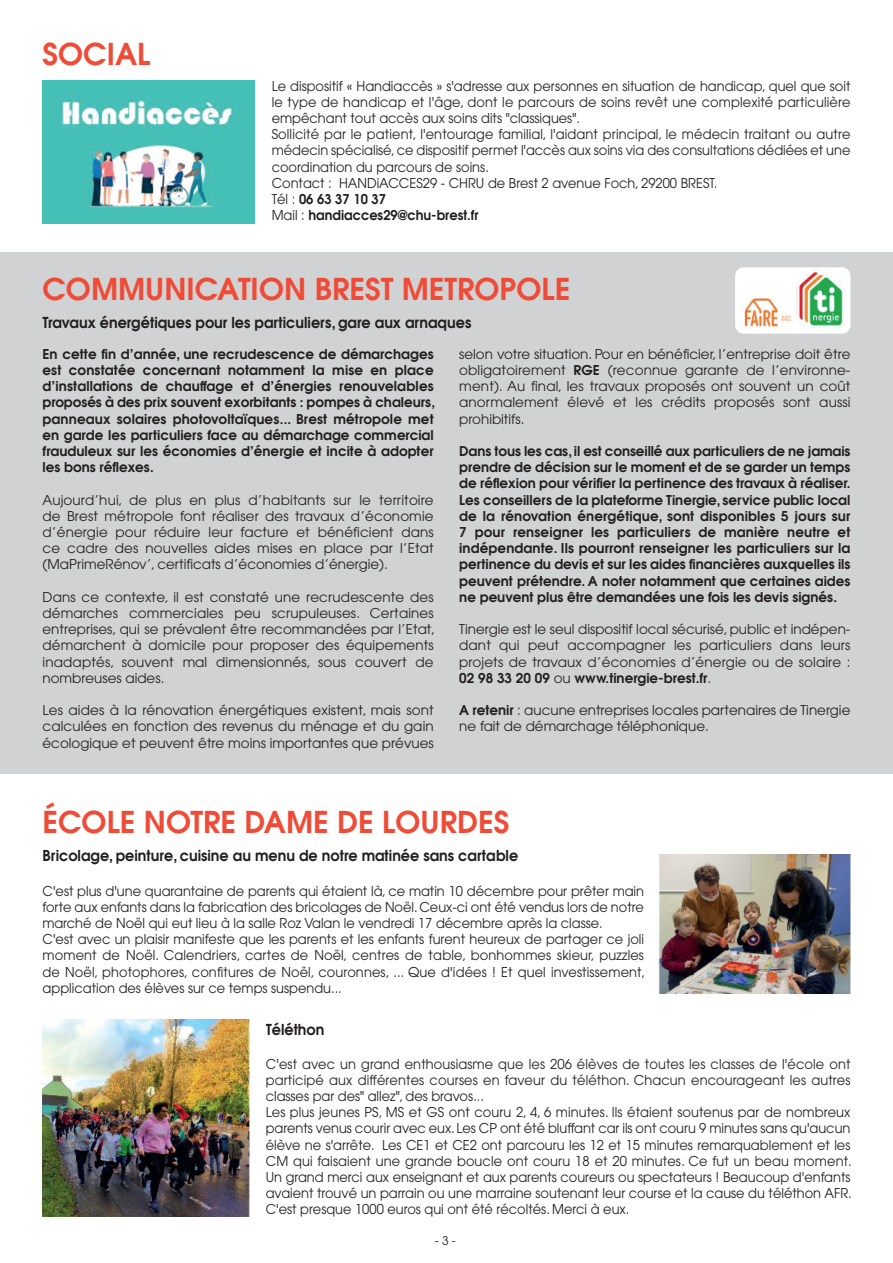
<style>
.page{position:relative;width:893px;height:1263px;background:#fff}
.page>*{position:absolute;margin:0;border:0;box-sizing:border-box;transform-origin:0 0}
.t1{font:600 30px "Avant Garde";color:#ef4b37}
.t2{font:600 15px "Avant Garde";color:#231f20;scale:.96 1}
.t3{font:13.5px/16.2px "Avant Garde";color:#231f20;scale:.96 1}
.t4{font:13.5px/16.2px "Avant Garde";color:#231f20;text-align:justify}
.t5{font:600 13.5px/16.2px "Avant Garde";color:#231f20;text-align:justify}
.t6{font:12px "Avant Garde";color:#231f20}
.s1{font-weight:600}
</style>
<div class="page">
<div style="left:0;top:252px;width:893px;height:521px;background:#d1d2d4"></div>
<img style="left:43px;top:81px;width:211px;height:143px">
<img style="left:735px;top:267px;width:115px;height:67px;border-radius:9px">
<img style="left:658px;top:854px;width:192px;height:139px">
<img style="left:43px;top:1019px;width:207px;height:197px">
<h1 class="t1" style="left:43px;top:37px;width:109px">SOCIAL</h1>
<p class="t3" style="left:272px;top:79px;width:604px">Le dispositif « Handiaccès » s'adresse aux personnes en situation de handicap, quel que soit le type de handicap et l'âge, dont le parcours de soins revêt une complexité particulière empêchant tout accès aux soins dits "classiques".<br>Sollicité par le patient, l'entourage familial, l'aidant principal, le médecin traitant ou autre médecin spécialisé,ce dispositif permet l'accès aux soins via des consultations dédiées et une coordination du parcours de soins.<br>Contact : HANDiACCES29 - CHRU de Brest 2 avenue Foch, 29200 BREST.<br>Tél : <span class="s1">06 63 37 10 37<br></span>Mail : <span class="s1">handiacces29@chu-brest.fr</span></p>
<h1 class="t1" style="left:43px;top:272px;width:529px">COMMUNICATION BREST METROPOLE</h1>
<p class="t2" style="left:43px;top:314px;width:448px">Travaux énergétiques pour les particuliers, gare aux arnaques</p>
<p class="t5" style="left:43px;top:346px;width:394px">En cette fin d’année, une recrudescence de démarchages est constatée concernant notamment la mise en place d’installations de chauffage et d’énergies renouvelables proposés à des prix souvent exorbitants : pompes à chaleurs, panneaux solaires photovoltaïques... Brest métropole met en garde les particuliers face au démarchage commercial frauduleux sur les économies d’énergie et incite à adopter les bons réflexes.</p>
<p class="t4" style="left:43px;top:493px;width:393px">Aujourd’hui, de plus en plus d’habitants sur le territoire de Brest métropole font réaliser des travaux d’économie d’énergie pour réduire leur facture et bénéficient dans ce cadre des nouvelles aides mises en place par l’Etat (MaPrimeRénov’, certificats d’économies d’énergie).</p>
<p class="t4" style="left:43px;top:590px;width:394px">Dans ce contexte, il est constaté une recrudescente des démarches commerciales peu scrupuleuses. Certaines entreprises, qui se prévalent être recommandées par l’Etat, démarchent à domicile pour proposer des équipements inadaptés, souvent mal dimensionnés, sous couvert de nombreuses aides.</p>
<p class="t4" style="left:43px;top:703px;width:393px">Les aides à la rénovation énergétiques existent, mais sont calculées en fonction des revenus du ménage et du gain écologique et peuvent être moins importantes que prévues</p>
<p class="t4" style="left:459px;top:347px;width:393px">selon votre situation. Pour en bénéficier, l’entreprise doit être obligatoirement <span class="s1">RGE</span> (reconnue garante de l’environne&shy;ment). Au final, les travaux proposés ont souvent un coût anormalement élevé et les crédits proposés sont aussi prohibitifs.</p>
<p class="t5" style="left:459px;top:443px;width:393px">Dans tous les cas,il est conseillé aux particuliers de ne jamais prendre de décision sur le moment et de se garder un temps de réflexion pour vérifier la pertinence des travaux à réaliser.<br>Les conseillers de la plateforme Tinergie, service public local de la rénovation énergétique, sont disponibles 5 jours sur 7 pour renseigner les particuliers de manière neutre et indépendante. Ils pourront renseigner les particuliers sur la pertinence du devis et sur les aides financières auxquelles ils peuvent prétendre. A noter notamment que certaines aides ne peuvent plus être demandées une fois les devis signés.</p>
<p class="t4" style="left:459px;top:622px;width:393px">Tinergie est le seul dispositif local sécurisé,public et indépen&shy;dant qui peut accompagner les particuliers dans leurs projets de travaux d’économies d’énergie ou de solaire :<br><span class="s1">02 98 33 20 09</span> ou <span class="s1">www.tinergie-brest.fr</span>.</p>
<p class="t4" style="left:459px;top:703px;width:393px"><span class="s1">A retenir</span> : aucune entreprises locales partenaires de Tinergie ne fait de démarchage téléphonique.</p>
<h1 class="t1" style="left:43px;top:805px;width:468px">ÉCOLE NOTRE DAME DE LOURDES</h1>
<p class="t2" style="left:43px;top:847px;width:497px">Bricolage, peinture, cuisine au menu de notre matinée sans cartable</p>
<p class="t3" style="left:42px;top:884px;width:629px">C'est plus d'une quarantaine de parents qui étaient là, ce matin 10 décembre pour prêter main forte aux enfants dans la fabrication des bricolages de Noël.Ceux-ci ont été vendus lors de notre marché de Noël qui eut lieu à la salle Roz Valan le vendredi 17 décembre après la classe.<br>C'est avec un plaisir manifeste que les parents et les enfants furent heureux de partager ce joli moment de Noël. Calendriers, cartes de Noël, centres de table, bonhommes skieur, puzzles de Noël, photophores, confitures de Noël, couronnes, ... Que d'idées ! Et quel investissement, application des élèves sur ce temps suspendu...</p>
<p class="t2" style="left:266px;top:1021px;width:63px">Téléthon</p>
<p class="t3" style="left:266px;top:1057px;width:612px">C'est avec un grand enthousiasme que les 206 élèves de toutes les classes de l'école ont participé aux différentes courses en faveur du téléthon. Chacun encourageant les autres classes par des" allez", des bravos...<br>Les plus jeunes PS, MS et GS ont couru 2, 4, 6 minutes. Ils étaient soutenus par de nombreux parents venus courir avec eux. Les CP ont été bluffant car ils ont couru 9 minutes sans qu'aucun élève ne s'arrête. Les CE1 et CE2 ont parcouru les 12 et 15 minutes remarquablement et les CM qui faisaient une grande boucle ont couru 18 et 20 minutes. Ce fut un beau moment.<br>Un grand merci aux enseignant et aux parents coureurs ou spectateurs ! Beaucoup d'enfants avaient trouvé un parrain ou une marraine soutenant leur course et la cause du téléthon AFR.<br>C'est presque 1000 euros qui ont été récoltés. Merci à eux.</p>
<p class="t6" style="left:435px;top:1236px;width:23px">-3-</p>
</div>
